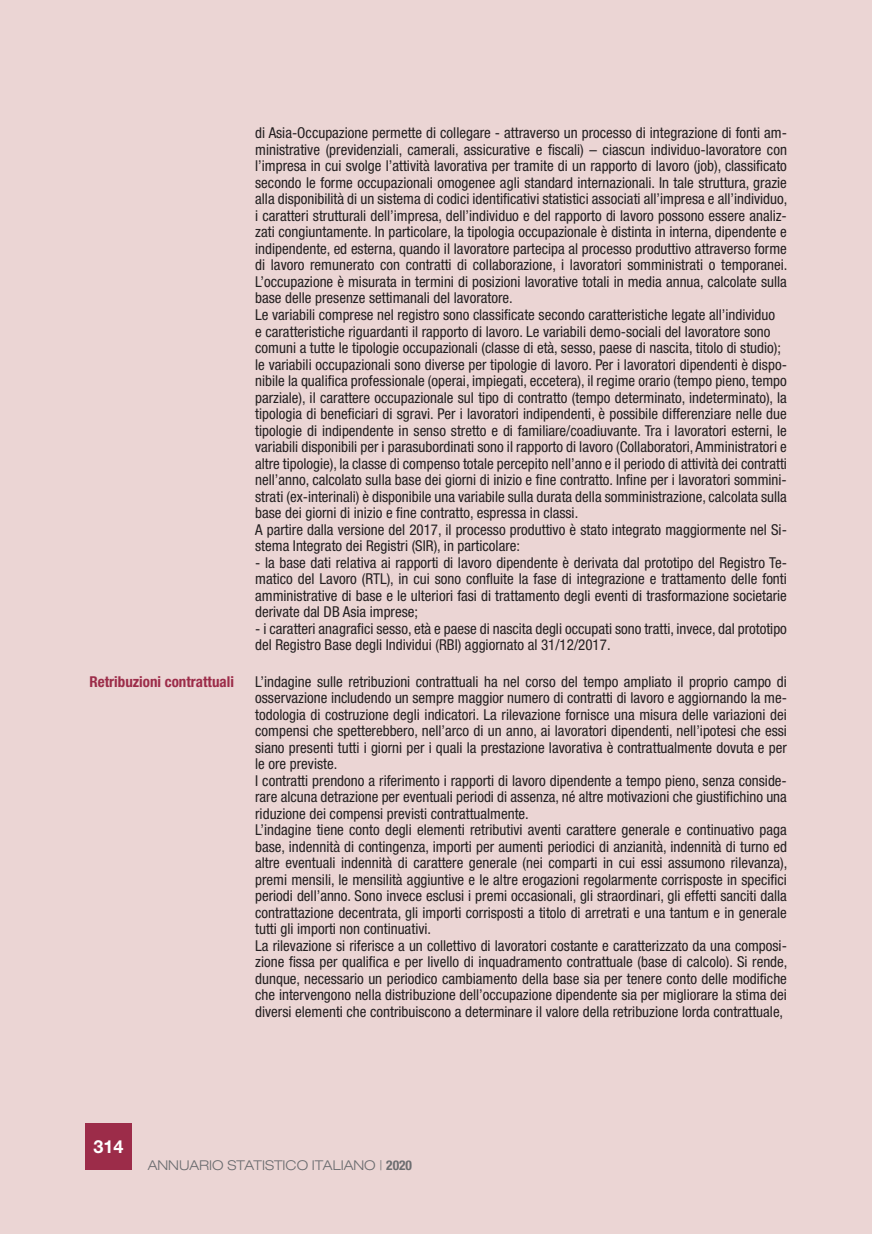
<style>
.page{position:relative;width:872px;height:1234px;background:#fff}
.page>*{position:absolute;margin:0;border:0;box-sizing:border-box;transform-origin:0 0}
.t1{font:700 18px "Helvetica Neue LT Std";color:#fff}
.t2{font:condensed 15px/16.5px "Helvetica Neue LT Std";color:#231f20}
.t3{font:700 condensed 15px "Helvetica Neue LT Std";color:#9c2c49}
.t4{font:300 expanded 13.5px "Helvetica Neue LT Std";color:#6c6d70}
.s1{font-weight:700;font-stretch:condensed}
</style>
<div class="page">
<div style="left:0;top:0;width:872px;height:1233px;background:#ebd5d4"></div>
<div style="left:85px;top:1123px;width:47px;height:46px;background:#9c2c49"></div>
<p class="t2" style="left:255px;top:125px;width:534px">di Asia-Occupazione permette di collegare - attraverso un processo di integrazione di fonti am&shy;ministrative (previdenziali, camerali, assicurative e fiscali) – ciascun individuo-lavoratore con l’impresa in cui svolge l’attività lavorativa per tramite di un rapporto di lavoro (job), classificato secondo le forme occupazionali omogenee agli standard internazionali. In tale struttura, grazie alla disponibilità di un sistema di codici identificativi statistici associati all’impresa e all’individuo, i caratteri strutturali dell’impresa, dell’individuo e del rapporto di lavoro possono essere analiz&shy;zati congiuntamente. In particolare, la tipologia occupazionale è distinta in interna, dipendente e indipendente, ed esterna, quando il lavoratore partecipa al processo produttivo attraverso forme di lavoro remunerato con contratti di collaborazione, i lavoratori somministrati o temporanei.<br>L’occupazione è misurata in termini di posizioni lavorative totali in media annua, calcolate sulla base delle presenze settimanali del lavoratore.<br>Le variabili comprese nel registro sono classificate secondo caratteristiche legate all’individuo<br>e caratteristiche riguardanti il rapporto di lavoro. Le variabili demo-sociali del lavoratore sono comuni a tutte le tipologie occupazionali (classe di età, sesso, paese di nascita, titolo di studio); le variabili occupazionali sono diverse per tipologie di lavoro. Per i lavoratori dipendenti è dispo&shy;nibile la qualifica professionale (operai, impiegati, eccetera), il regime orario (tempo pieno, tempo parziale), il carattere occupazionale sul tipo di contratto (tempo determinato, indeterminato), la tipologia di beneficiari di sgravi. Per i lavoratori indipendenti, è possibile differenziare nelle due tipologie di indipendente in senso stretto e di familiare/coadiuvante. Tra i lavoratori esterni, le variabili disponibili per i parasubordinati sono il rapporto di lavoro (Collaboratori, Amministratori e altre tipologie), la classe di compenso totale percepito nell’anno e il periodo di attività dei contratti nell’anno, calcolato sulla base dei giorni di inizio e fine contratto. Infine per i lavoratori sommini&shy;strati (ex-interinali) è disponibile una variabile sulla durata della somministrazione, calcolata sulla base dei giorni di inizio e fine contratto, espressa in classi.<br>A partire dalla versione del 2017, il processo produttivo è stato integrato maggiormente nel Si&shy;stema Integrato dei Registri (SIR), in particolare:</p>
<p class="t2" style="left:255px;top:554px;width:533px;text-align:justify">- la base dati relativa ai rapporti di lavoro dipendente è derivata dal prototipo del Registro Te&shy;matico del Lavoro (RTL), in cui sono confluite la fase di integrazione e trattamento delle fonti amministrative di base e le ulteriori fasi di trattamento degli eventi di trasformazione societarie derivate dal DB Asia imprese;</p>
<p class="t2" style="left:255px;top:620px;width:533px">- i caratteri anagrafici sesso, età e paese di nascita degli occupati sono tratti, invece, dal prototipo del Registro Base degli Individui (RBI) aggiornato al 31/12/2017.</p>
<p class="t3" style="left:90px;top:672px;width:146px">Retribuzioni contrattuali</p>
<p class="t2" style="left:255px;top:672px;width:534px">L’indagine sulle retribuzioni contrattuali ha nel corso del tempo ampliato il proprio campo di osservazione includendo un sempre maggior numero di contratti di lavoro e aggiornando la me&shy;todologia di costruzione degli indicatori. La rilevazione fornisce una misura delle variazioni dei compensi che spetterebbero, nell’arco di un anno, ai lavoratori dipendenti, nell’ipotesi che essi siano presenti tutti i giorni per i quali la prestazione lavorativa è contrattualmente dovuta e per le ore previste.<br>I contratti prendono a riferimento i rapporti di lavoro dipendente a tempo pieno, senza conside&shy;rare alcuna detrazione per eventuali periodi di assenza, né altre motivazioni che giustifichino una riduzione dei compensi previsti contrattualmente.<br>L’indagine tiene conto degli elementi retributivi aventi carattere generale e continuativo paga base, indennità di contingenza, importi per aumenti periodici di anzianità, indennità di turno ed altre eventuali indennità di carattere generale (nei comparti in cui essi assumono rilevanza), premi mensili, le mensilità aggiuntive e le altre erogazioni regolarmente corrisposte in specifici periodi dell’anno. Sono invece esclusi i premi occasionali, gli straordinari, gli effetti sanciti dalla contrattazione decentrata, gli importi corrisposti a titolo di arretrati e una tantum e in generale tutti gli importi non continuativi.<br>La rilevazione si riferisce a un collettivo di lavoratori costante e caratterizzato da una composi&shy;zione fissa per qualifica e per livello di inquadramento contrattuale (base di calcolo). Si rende, dunque, necessario un periodico cambiamento della base sia per tenere conto delle modifiche che intervengono nella distribuzione dell’occupazione dipendente sia per migliorare la stima dei diversi elementi che contribuiscono a determinare il valore della retribuzione lorda contrattuale,</p>
<p class="t1" style="left:93px;top:1135px;width:32px">314</p>
<p class="t4" style="left:148px;top:1157px;width:266px">ANNUARIO STATISTICO ITALIANO | <span class="s1">2020</span></p>
</div>
